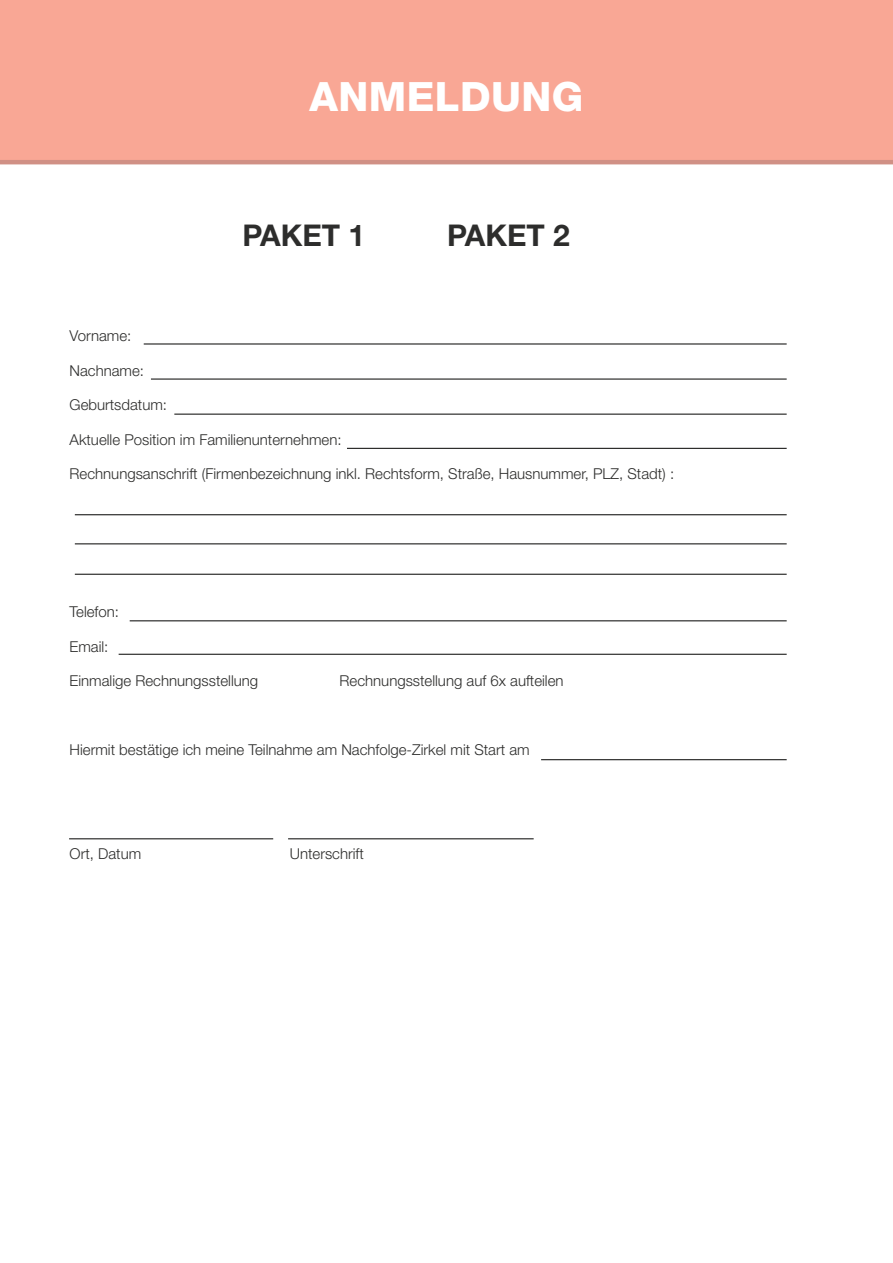
<style>
.page{position:relative;width:893px;height:1263px;background:#fff}
.page>*{position:absolute;margin:0;border:0;box-sizing:border-box;transform-origin:0 0}
.t1{font:800 40.5px "Helvetica Neue LT Std";letter-spacing:.01em;color:#fff}
.t2{font:700 30px "Helvetica Neue LT Std";color:#2d2d2c}
.t3{font:300 15px "Helvetica Neue LT Std";color:#2d2d2c}
</style>
<div class="page">
<div style="left:0;top:0;width:893px;height:164px;background:#f9a795"></div>
<hr style="left:288px;top:838px;width:246px;height:1px;background:#2d2d2c">
<hr style="left:541px;top:759px;width:246px;height:1px;background:#2d2d2c">
<hr style="left:119px;top:654px;width:668px;height:1px;background:#2d2d2c">
<hr style="left:130px;top:620px;width:657px;height:1px;background:#2d2d2c">
<hr style="left:75px;top:514px;width:712px;height:1px;background:#2d2d2c">
<hr style="left:347px;top:448px;width:440px;height:1px;background:#2d2d2c">
<hr style="left:174px;top:414px;width:613px;height:1px;background:#2d2d2c">
<hr style="left:151px;top:378px;width:636px;height:2px;background:#2d2d2c">
<hr style="left:144px;top:343px;width:643px;height:2px;background:#2d2d2c">
<hr style="left:75px;top:543px;width:712px;height:1px;background:#2d2d2c">
<hr style="left:75px;top:574px;width:712px;height:1px;background:#2d2d2c">
<hr style="left:69px;top:838px;width:204px;height:1px;background:#2d2d2c">
<h1 class="t1" style="left:310px;top:72px;width:275px">ANMELDUNG</h1>
<h2 class="t2" style="left:242px;top:217px;width:124px">PAKET 1</h2>
<h2 class="t2" style="left:447px;top:217px;width:124px">PAKET 2</h2>
<p class="t3" style="left:70px;top:327px;width:63px">Vorname:</p>
<p class="t3" style="left:70px;top:361px;width:76px">Nachname:</p>
<p class="t3" style="left:70px;top:396px;width:99px">Geburtsdatum:</p>
<p class="t3" style="left:70px;top:430px;width:273px">Aktuelle Position im Familienunternehmen:</p>
<p class="t3" style="left:70px;top:465px;width:606px">Rechnungsanschrift (Firmenbezeichnung inkl. Rechtsform, Straße, Hausnummer, PLZ, Stadt) :</p>
<p class="t3" style="left:70px;top:603px;width:51px">Telefon:</p>
<p class="t3" style="left:70px;top:637px;width:40px">Email:</p>
<p class="t3" style="left:70px;top:672px;width:190px">Einmalige Rechnungsstellung</p>
<p class="t3" style="left:340px;top:672px;width:225px">Rechnungsstellung auf 6x aufteilen</p>
<p class="t3" style="left:70px;top:741px;width:462px">Hiermit bestätige ich meine Teilnahme am Nachfolge-Zirkel mit Start am</p>
<p class="t3" style="left:70px;top:844px;width:73px">Ort, Datum</p>
<p class="t3" style="left:290px;top:844px;width:76px">Unterschrift</p>
</div>
